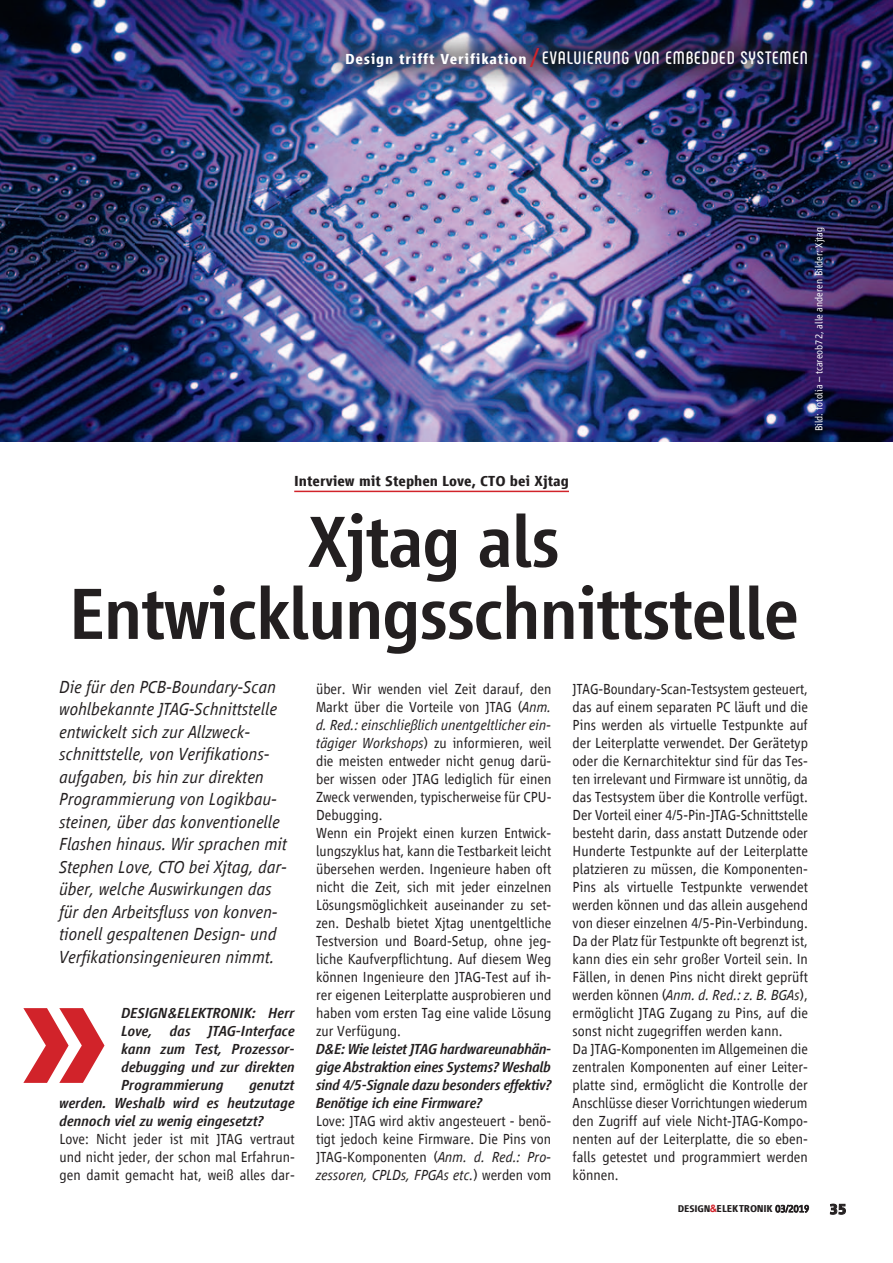
<style>
.page{position:relative;width:893px;height:1263px;background:#fff}
.page>*{position:absolute;margin:0;border:0;box-sizing:border-box;transform-origin:0 0}
.i_Headline{font:500 75px/72px "Vialog LT Com";letter-spacing:-.025em;color:#231f20;text-align:center}
.i_Vorspann{font:italic 300 18px/22.5px "Vialog LT Com";color:#231f20}
.t_Rubrik{font:700 18px "Phenomena";letter-spacing:.05em;color:#fff}
.i_Antwort{font:300 15px/18px "Vialog LT Com";color:#231f20;text-align:justify}
.i_Frage{font:italic 500 15px/18px "Vialog LT Com";color:#231f20;text-align:justify}
.i_Dachzeile{font:700 15px "Vialog LT Com";color:#231f20}
.i_Bildquelle{font:300 10.5px "Vialog LT Com";color:#fff}
.t1{font:700 10.35px "Vialog LT Com";color:#231f20}
.s1{font-family:"Vialog LT Com";font-size:15px}
.s2{font-size:27px;color:#d1232a}
.s3{font-style:italic}
.s4{font-size:10.05px}
.s5{font-family:"Arial";font-size:10.05px;color:#d1232a}
.s6{font-weight:300}
</style>
<div class="page">
<svg style="left:776px;top:1205px;width:33px;height:7px"></svg>
<svg style="left:830px;top:1204px;width:16px;height:10px"></svg>
<img style="left:0;top:0;width:893px;height:442px">
<div style="left:319px;top:22px;width:515px;height:72px;background:#231f20;opacity:.75"></div>
<hr style="left:294px;top:491px;width:275px;height:1px;background:#d1232a">
<svg style="left:23px;top:1008px;width:81px;height:75px"></svg>
<p class="t_Rubrik" style="left:345px;top:47px;width:464px"><span class="s1">Design trifft Verifikation</span> <span class="s2">/</span>EVALUIERUNG VON EMBEDDED SYSTEMEN</p>
<p class="i_Bildquelle" style="left:813px;top:431px;width:206px;rotate:-90deg">Bild: fotolia – tcareob72, alle anderen Bilder: Xjtag</p>
<p class="i_Dachzeile" style="left:294px;top:473px;width:276px">Interview mit Stephen Love, CTO bei Xjtag</p>
<p class="i_Headline" style="left:68px;top:506px;width:732px">Xjtag als<br>Entwicklungsschnittstelle</p>
<p class="i_Vorspann" style="left:60px;top:676px;width:229px">Die für den PCB-Boundary-Scan wohlbekannte JTAG-Schnittstelle entwickelt sich zur Allzweck&shy;schnittstelle, von Verifikations&shy;aufgaben, bis hin zur direkten<br>Programmierung von Logikbau&shy;steinen, über das konventionelle<br>Flashen hinaus. Wir sprachen mit<br>Stephen Love, CTO bei Xjtag, dar&shy;über, welche Auswirkungen das für den Arbeitsfluss von konven&shy;tionell gespaltenen Design- und<br>Verfikationsingenieuren nimmt.</p>
<p class="i_Antwort" style="left:316px;top:680px;width:237px">über. Wir wenden viel Zeit darauf, den Markt über die Vorteile von JTAG (<span class="s3">Anm. d. Red.: einschließlich unentgeltlicher ein&shy;tägiger Workshops</span>) zu informieren, weil die meisten entweder nicht genug darü&shy;ber wissen oder JTAG lediglich für einen Zweck verwenden, typischerweise für CPU-Debugging.</p>
<p class="i_Antwort" style="left:316px;top:824px;width:237px">Wenn ein Projekt einen kurzen Entwick&shy;lungszyklus hat, kann die Testbarkeit leicht übersehen werden. Ingenieure haben oft nicht die Zeit, sich mit jeder einzelnen Lösungsmöglichkeit auseinander zu set&shy;zen. Deshalb bietet Xjtag unentgeltliche Testversion und Board-Setup, ohne jeg&shy;liche Kaufverpflichtung. Auf diesem Weg können Ingenieure den JTAG-Test auf ih&shy;rer eigenen Leiterplatte ausprobieren und haben vom ersten Tag eine valide Lösung zur Verfügung.</p>
<p class="i_Frage" style="left:316px;top:1040px;width:237px">D&amp;E: Wie leistet JTAG hardwareunabhän&shy;gige Abstraktion eines Systems? Weshalb sind 4/5-Signale dazu besonders effektiv?<br>Benötige ich eine Firmware?</p>
<p class="i_Antwort" style="left:316px;top:1112px;width:237px">Love: JTAG wird aktiv angesteuert - benö&shy;tigt jedoch keine Firmware. Die Pins von JTAG-Komponenten (<span class="s3">Anm. d. Red.: Pro&shy;zessoren, CPLDs, FPGAs etc.</span>) werden vom</p>
<p class="i_Antwort" style="left:573px;top:680px;width:237px">JTAG-Boundary-Scan-Testsystem gesteuert, das auf einem separaten PC läuft und die Pins werden als virtuelle Testpunkte auf der Leiterplatte verwendet. Der Gerätetyp oder die Kernarchitektur sind für das Tes&shy;ten irrelevant und Firmware ist unnötig, da das Testsystem über die Kontrolle verfügt.</p>
<p class="i_Antwort" style="left:573px;top:806px;width:237px">Der Vorteil einer 4/5-Pin-JTAG-Schnittstelle besteht darin, dass anstatt Dutzende oder Hunderte Testpunkte auf der Leiterplatte platzieren zu müssen, die Komponenten-Pins als virtuelle Testpunkte verwendet werden können und das allein ausgehend von dieser einzelnen 4/5-Pin-Verbindung.<br>Da der Platz für Testpunkte oft begrenzt ist, kann dies ein sehr großer Vorteil sein. In Fällen, in denen Pins nicht direkt geprüft werden können (<span class="s3">Anm. d. Red.: z. B. BGAs</span>), ermöglicht JTAG Zugang zu Pins, auf die sonst nicht zugegriffen werden kann.</p>
<p class="i_Antwort" style="left:573px;top:1040px;width:237px">Da JTAG-Komponenten im Allgemeinen die zentralen Komponenten auf einer Leiter&shy;platte sind, ermöglicht die Kontrolle der Anschlüsse dieser Vorrichtungen wiederum den Zugriff auf viele Nicht-JTAG-Kompo&shy;nenten auf der Leiterplatte, die so eben&shy;falls getestet und programmiert werden können.</p>
<p class="i_Frage" style="left:122px;top:1004px;width:175px">DESIGN&amp;ELEKTRONIK: Herr Love, das JTAG-Interface kann zum Test, Prozessor&shy;debugging und zur direkten Programmierung</p>
<p class="i_Frage" style="left:60px;top:1076px;width:237px;text-indent:190px">genutzt werden. Weshalb wird es heutzutage dennoch viel zu wenig eingesetzt?</p>
<p class="i_Antwort" style="left:60px;top:1130px;width:237px">Love: Nicht jeder ist mit JTAG vertraut und nicht jeder, der schon mal Erfahrun&shy;gen damit gemacht hat, weiß alles dar-</p>
<p class="t1" style="left:678px;top:1203px;width:133px"><span class="s4">DESIGN</span><span class="s5">&amp;</span>ELEKTRONIK <span class="s6">03/2019</span></p>
<p class="i_Dachzeile" style="left:829px;top:1201px;width:18px">35</p>
</div>
